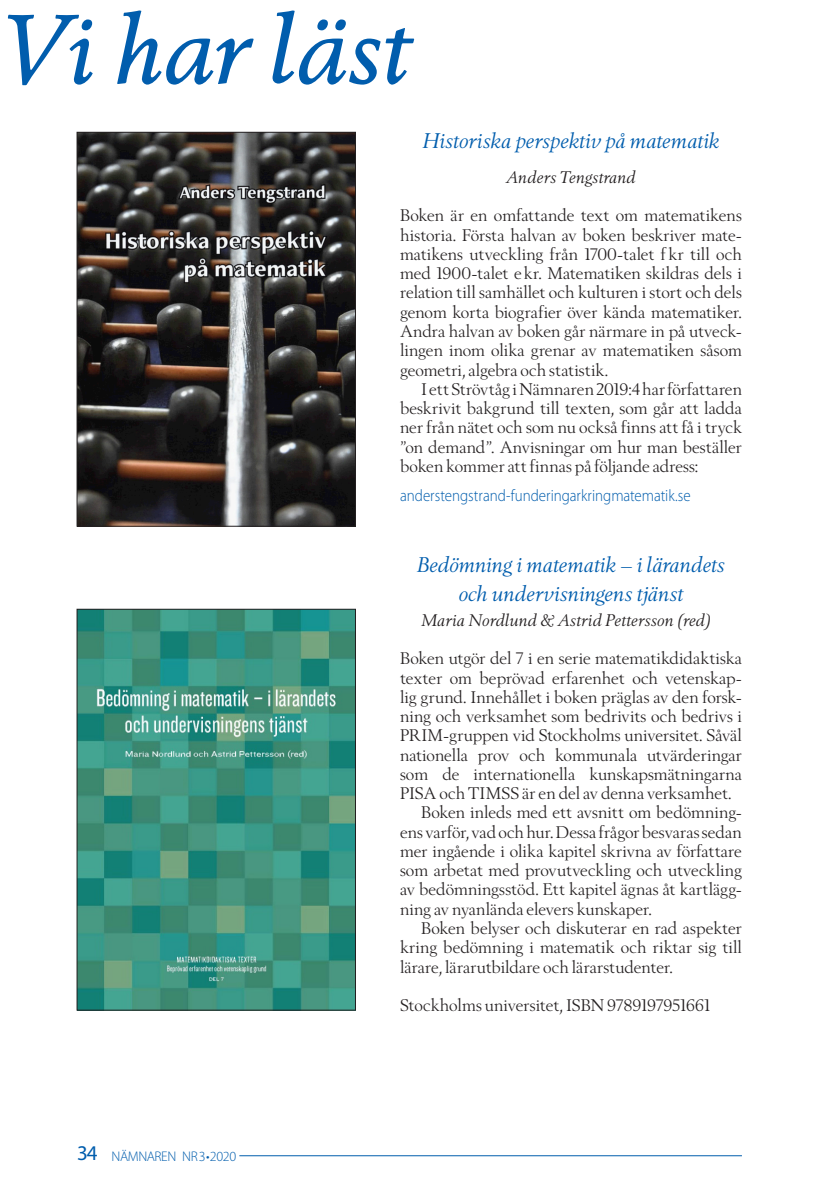
<style>
.page{position:relative;width:819px;height:1201px;background:#fff}
.page>*{position:absolute;margin:0;border:0;box-sizing:border-box;transform-origin:0 0}
.t1{font:italic 94.5px "Berling Nova Text Pro";letter-spacing:-.015em;color:#015dad}
.rubrik_4{font:italic 21px/28.9px "Berling Nova Display Pro";letter-spacing:-.005em;color:#015dad;text-align:center}
.bröd_utan_ind{font:16.62px/19.2px "Berling Nova Display Pro";letter-spacing:.005em;color:#231f20;text-align:justify}
.bröd_med_ind{font:16.62px/19.2px "Berling Nova Display Pro";letter-spacing:.01em;color:#231f20;text-align:justify}
.Brödtext_2{font:300 16.62px "Myriad Pro";color:#015dad;scale:.9 1}
.bröd_med_ind-2{font:italic 16.62px "Berling Nova Display Pro";letter-spacing:.005em;color:#231f20}
.bröd_utan_ind-2{font:italic 16.62px "Berling Nova Display Pro";color:#231f20}
.t2{font:300 14px "Myriad Pro";letter-spacing:-.03em;color:#015dad}
.s1{font-weight:400;font-size:21px}
</style>
<div class="page">
<hr style="left:239px;top:1155px;width:502px;height:1px;background:#015dad">
<img style="left:79px;top:611px;width:274px;height:397px">
<div style="left:77px;top:609px;width:278px;height:401px;border:1px solid #231f20"></div>
<img style="left:79px;top:134px;width:274px;height:390px">
<div style="left:77px;top:132px;width:278px;height:394px;border:1px solid #231f20"></div>
<h1 class="t1" style="left:3px;top:-9px;width:410px">Vi har läst</h1>
<p class="rubrik_4" style="left:422px;top:127px;width:299px">Historiska perspektiv på matematik</p>
<p class="bröd_utan_ind-2" style="left:506px;top:167px;width:131px">Anders Tengstrand</p>
<p class="bröd_utan_ind" style="left:400px;top:206px;width:343px">Boken är en omfattande text om matematikens historia. Första halvan av boken beskriver mate&shy;matikens utveckling från 1700-talet fkr till och med 1900-talet ekr. Matematiken skildras dels i relation till samhället och kulturen i stort och dels genom korta biografier över kända matematiker.<br>Andra halvan av boken går närmare in på utveck&shy;lingen inom olika grenar av matematiken såsom geometri, algebra och statistik.</p>
<p class="bröd_med_ind" style="left:400px;top:379px;width:343px;text-indent:21px">I ett Strövtåg i Nämnaren 2019:4 har författaren beskrivit bakgrund till texten, som går att ladda ner från nätet och som nu också finns att få i tryck ”on demand”. Anvisningar om hur man beställer boken kommer att finnas på följande adress:</p>
<p class="Brödtext_2" style="left:400px;top:486px;width:324px">anderstengstrand-funderingarkringmatematik.se</p>
<p class="t2" style="left:77px;top:1148px;width:161px"><span class="s1">34</span> NÄMNAREN NR3•2020</p>
<p class="rubrik_4" style="left:417px;top:550px;width:310px">Bedömning i matematik – i lärandets och undervisningens tjänst</p>
<p class="bröd_med_ind-2" style="left:421px;top:610px;width:292px">Maria Nordlund &amp; Astrid Pettersson (red)</p>
<p class="bröd_utan_ind" style="left:400px;top:648px;width:343px">Boken utgör del 7 i en serie matematikdidaktiska texter om beprövad erfarenhet och vetenskap&shy;lig grund. Innehållet i boken präglas av den forsk&shy;ning och verksamhet som bedrivits och bedrivs i PRIM-gruppen vid Stockholms universitet. Såväl nationella prov och kommunala utvärderingar som de internationella kunskapsmätningarna PISA och TIMSS är en del av denna verksamhet.</p>
<p class="bröd_med_ind" style="left:400px;top:802px;width:343px;text-indent:21px">Boken inleds med ett avsnitt om bedömning&shy;ens varför, vad och hur. Dessa frågor besvaras sedan mer ingående i olika kapitel skrivna av författare som arbetat med provutveckling och utveckling av bedömningsstöd. Ett kapitel ägnas åt kartlägg&shy;ning av nyanlända elevers kunskaper.</p>
<p class="bröd_med_ind" style="left:400px;top:918px;width:343px;text-indent:21px">Boken belyser och diskuterar en rad aspekter kring bedömning i matematik och riktar sig till lärare, lärarutbildare och lärarstudenter.</p>
<p class="bröd_utan_ind" style="left:400px;top:995px;width:312px">Stockholms universitet, ISBN 9789197951661</p>
</div>
